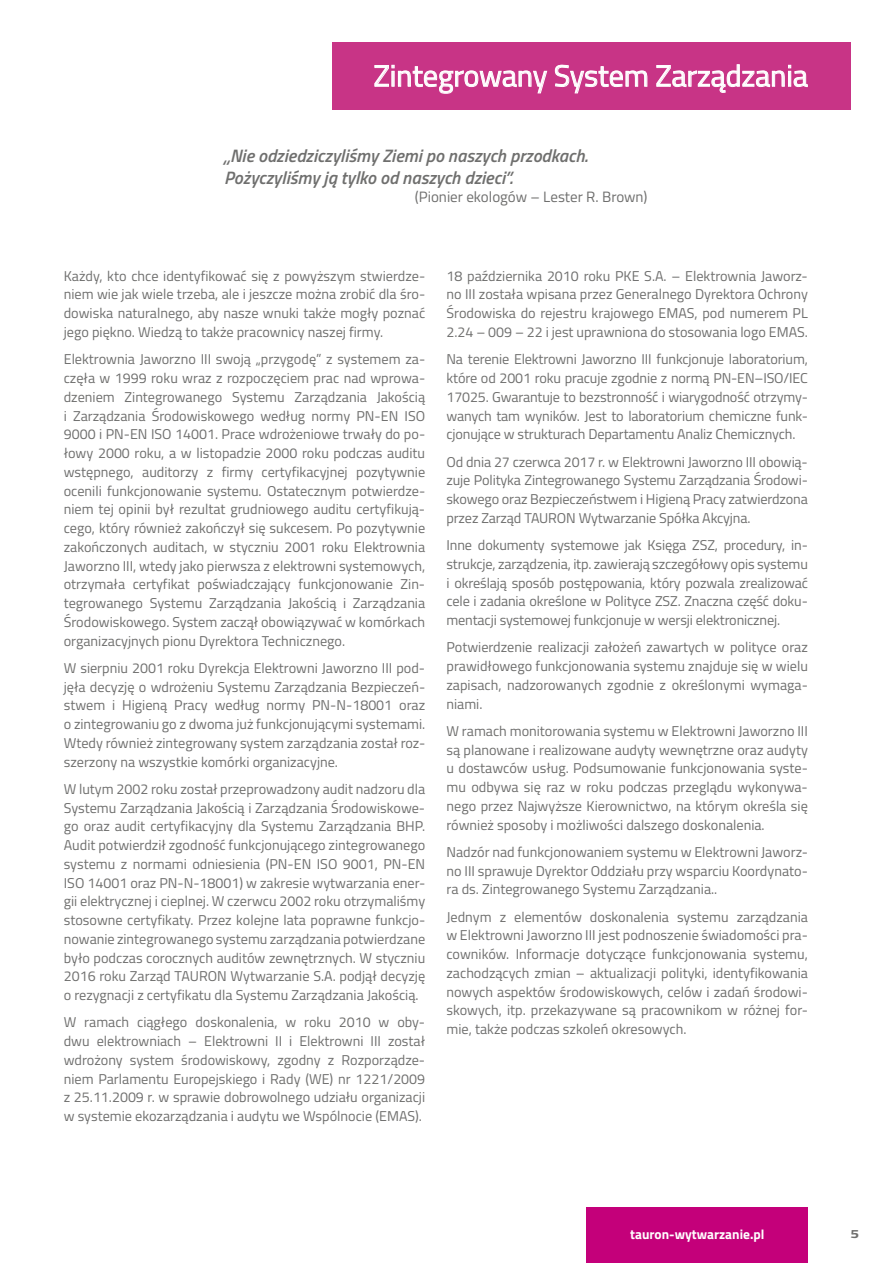
<style>
.page{position:relative;width:893px;height:1263px;background:#fff}
.page>*{position:absolute;margin:0;border:0;box-sizing:border-box;transform-origin:0 0}
.t1{font:30px "Titillium";color:#fff}
.t2{font:italic 600 18px/21.6px "Titillium";color:#6f6f6e}
.t3{font:15px "Titillium";color:#6f6f6e}
.t4{font:14.25px/18.8px "Titillium";color:#6f6f6e;text-align:justify}
.t5{font:700 13.5px "Titillium";color:#fff}
.t6{font:700 12px "Titillium";color:#6f6f6e;scale:1.3 1}
</style>
<div class="page">
<div style="left:332px;top:43px;width:518px;height:67px;background:#c83486"></div>
<svg style="left:374px;top:65px;width:173px;height:29px"></svg>
<svg style="left:555px;top:64px;width:93px;height:30px"></svg>
<svg style="left:656px;top:64px;width:152px;height:29px"></svg>
<div style="left:587px;top:1208px;width:221px;height:55px;background:#c4007a"></div>
<h1 class="t1" style="left:374px;top:54px;width:436px">Zintegrowany System Zarządzania</h1>
<p class="t2" style="left:224px;top:144px;width:365px">„Nie odziedziczyliśmy Ziemi po naszych przodkach.<br>Pożyczyliśmy ją tylko od naszych dzieci”.</p>
<p class="t3" style="left:415px;top:186px;width:234px">(Pionier ekologów – Lester R. Brown)</p>
<p class="t4" style="left:64px;top:266px;width:363px">Każdy, kto chce identyfikować się z powyższym stwierdze&shy;niem wie jak wiele trzeba, ale i jeszcze można zrobić dla śro&shy;dowiska naturalnego, aby nasze wnuki także mogły poznać jego piękno. Wiedzą to także pracownicy naszej firmy.</p>
<p class="t4" style="left:64px;top:349px;width:363px">Elektrownia Jaworzno III swoją „przygodę” z systemem za&shy;częła w 1999 roku wraz z rozpoczęciem prac nad wprowa&shy;dzeniem Zintegrowanego Systemu Zarządzania Jakością i Zarządzania Środowiskowego według normy PN-EN ISO 9000 i PN-EN ISO 14001. Prace wdrożeniowe trwały do po&shy;łowy 2000 roku, a w listopadzie 2000 roku podczas auditu wstępnego, auditorzy z firmy certyfikacyjnej pozytywnie ocenili funkcjonowanie systemu. Ostatecznym potwierdze&shy;niem tej opinii był rezultat grudniowego auditu certyfikują&shy;cego, który również zakończył się sukcesem. Po pozytywnie zakończonych auditach, w styczniu 2001 roku Elektrownia Jaworzno III, wtedy jako pierwsza z elektrowni systemowych, otrzymała certyfikat poświadczający funkcjonowanie Zin&shy;tegrowanego Systemu Zarządzania Jakością i Zarządzania Środowiskowego. System zaczął obowiązywać w komórkach organizacyjnych pionu Dyrektora Technicznego.</p>
<p class="t4" style="left:64px;top:658px;width:363px">W sierpniu 2001 roku Dyrekcja Elektrowni Jaworzno III pod&shy;jęła decyzję o wdrożeniu Systemu Zarządzania Bezpieczeń&shy;stwem i Higieną Pracy według normy PN-N-18001 oraz o zintegrowaniu go z dwoma już funkcjonującymi systemami.<br>Wtedy również zintegrowany system zarządzania został roz&shy;szerzony na wszystkie komórki organizacyjne.</p>
<p class="t4" style="left:64px;top:779px;width:363px">W lutym 2002 roku został przeprowadzony audit nadzoru dla Systemu Zarządzania Jakością i Zarządzania Środowiskowe&shy;go oraz audit certyfikacyjny dla Systemu Zarządzania BHP.<br>Audit potwierdził zgodność funkcjonującego zintegrowanego systemu z normami odniesienia (PN-EN ISO 9001, PN-EN ISO 14001 oraz PN-N-18001) w zakresie wytwarzania ener&shy;gii elektrycznej i cieplnej. W czerwcu 2002 roku otrzymaliśmy stosowne certyfikaty. Przez kolejne lata poprawne funkcjo&shy;nowanie zintegrowanego systemu zarządzania potwierdzane było podczas corocznych auditów zewnętrznych. W styczniu 2016 roku Zarząd TAURON Wytwarzanie S.A. podjął decyzję o rezygnacji z certyfikatu dla Systemu Zarządzania Jakością.</p>
<p class="t4" style="left:64px;top:1012px;width:363px">W ramach ciągłego doskonalenia, w roku 2010 w oby&shy;dwu elektrowniach – Elektrowni II i Elektrowni III został wdrożony system środowiskowy, zgodny z Rozporządze&shy;niem Parlamentu Europejskiego i Rady (WE) nr 1221/2009 z 25.11.2009 r. w sprawie dobrowolnego udziału organizacji w systemie ekozarządzania i audytu we Wspólnocie (EMAS).</p>
<p class="t4" style="left:446px;top:266px;width:363px">18 października 2010 roku PKE S.A. – Elektrownia Jaworz&shy;no III została wpisana przez Generalnego Dyrektora Ochrony Środowiska do rejestru krajowego EMAS, pod numerem PL 2.24 – 009 – 22 i jest uprawniona do stosowania logo EMAS.</p>
<p class="t4" style="left:446px;top:349px;width:363px">Na terenie Elektrowni Jaworzno III funkcjonuje laboratorium, które od 2001 roku pracuje zgodnie z normą PN-EN–ISO/IEC 17025. Gwarantuje to bezstronność i wiarygodność otrzymy&shy;wanych tam wyników. Jest to laboratorium chemiczne funk&shy;cjonujące w strukturach Departamentu Analiz Chemicznych.</p>
<p class="t4" style="left:446px;top:451px;width:363px">Od dnia 27 czerwca 2017 r. w Elektrowni Jaworzno III obowią&shy;zuje Polityka Zintegrowanego Systemu Zarządzania Środowi&shy;skowego oraz Bezpieczeństwem i Higieną Pracy zatwierdzona przez Zarząd TAURON Wytwarzanie Spółka Akcyjna.</p>
<p class="t4" style="left:446px;top:535px;width:363px">Inne dokumenty systemowe jak Księga ZSZ, procedury, in&shy;strukcje, zarządzenia, itp. zawierają szczegółowy opis systemu i określają sposób postępowania, który pozwala zrealizować cele i zadania określone w Polityce ZSZ. Znaczna część doku&shy;mentacji systemowej funkcjonuje w wersji elektronicznej.</p>
<p class="t4" style="left:446px;top:637px;width:363px">Potwierdzenie realizacji założeń zawartych w polityce oraz prawidłowego funkcjonowania systemu znajduje się w wielu zapisach, nadzorowanych zgodnie z określonymi wymaga&shy;niami.</p>
<p class="t4" style="left:446px;top:721px;width:363px">W ramach monitorowania systemu w Elektrowni Jaworzno III są planowane i realizowane audyty wewnętrzne oraz audyty u dostawców usług. Podsumowanie funkcjonowania syste&shy;mu odbywa się raz w roku podczas przeglądu wykonywa&shy;nego przez Najwyższe Kierownictwo, na którym określa się również sposoby i możliwości dalszego doskonalenia.</p>
<p class="t4" style="left:446px;top:842px;width:363px">Nadzór nad funkcjonowaniem systemu w Elektrowni Jaworz&shy;no III sprawuje Dyrektor Oddziału przy wsparciu Koordynato&shy;ra ds. Zintegrowanego Systemu Zarządzania..</p>
<p class="t4" style="left:446px;top:907px;width:363px">Jednym z elementów doskonalenia systemu zarządzania w Elektrowni Jaworzno III jest podnoszenie świadomości pra&shy;cowników. Informacje dotyczące funkcjonowania systemu, zachodzących zmian – aktualizacji polityki, identyfikowania nowych aspektów środowiskowych, celów i zadań środowi&shy;skowych, itp. przekazywane są pracownikom w różnej for&shy;mie, także podczas szkoleń okresowych.</p>
<p class="t5" style="left:630px;top:1224px;width:136px">tauron-wytwarzanie.pl</p>
<p class="t6" style="left:850px;top:1224px;width:8px">5</p>
</div>
